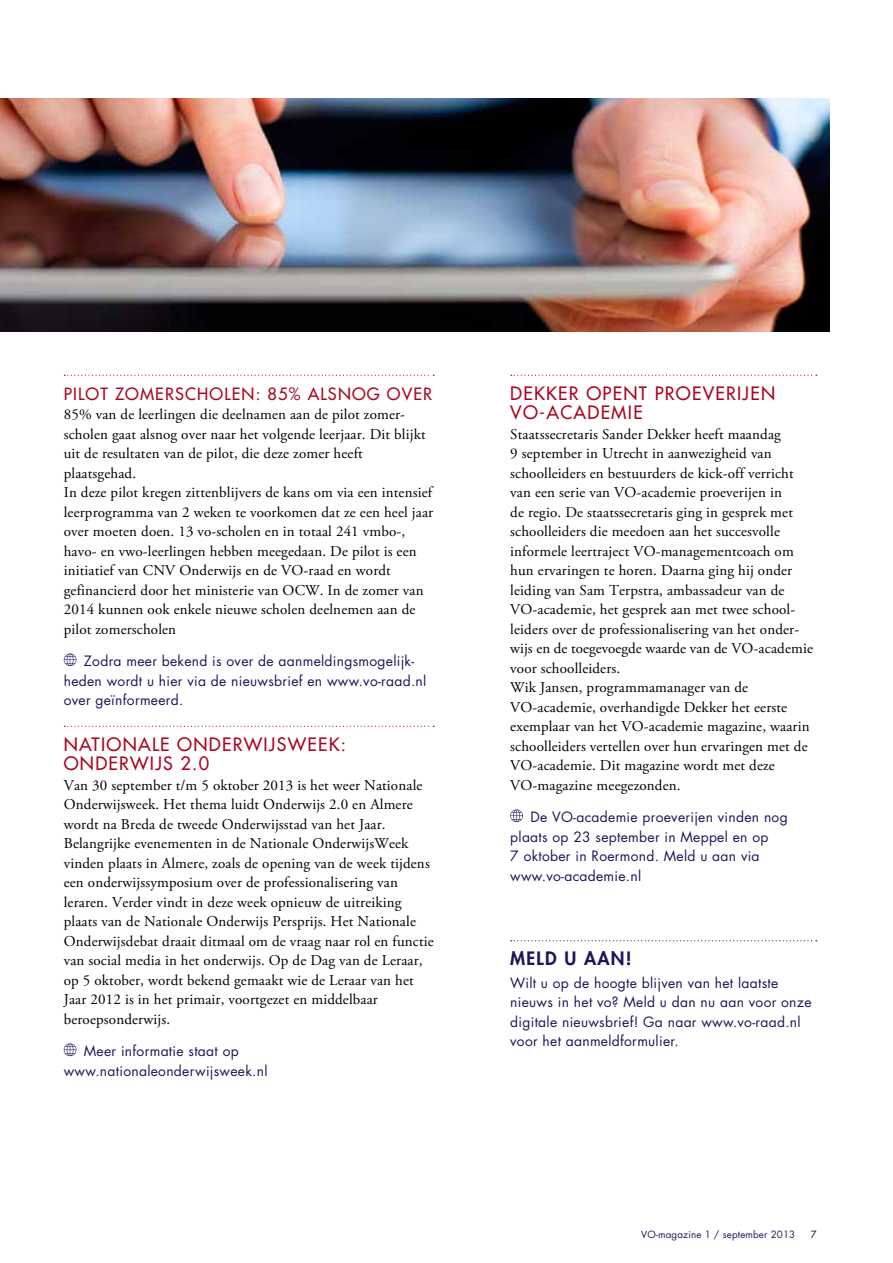
<style>
.page{position:relative;width:893px;height:1263px;background:#fff}
.page>*{position:absolute;margin:0;border:0;box-sizing:border-box;transform-origin:0 0}
.t1{font:18px/19.5px "Futura LT";letter-spacing:.07em;color:#aa0821}
.t2{font:800 18px "Futura LT";letter-spacing:.07em;color:#21155a}
.t3{font:16.5px "Futura LT";letter-spacing:.07em;color:#aa0821}
.t4{font:15px/19.5px "Adobe Garamond Pro";letter-spacing:.01em;color:#000}
.t5{font:13.8px/19.5px "Futura LT";letter-spacing:.02em;color:#21155a}
.t6{font:9.75px "Futura LT";letter-spacing:.015em;color:#21155a}
.t7{font:9.75px "Futura LT";color:#21155a}
</style>
<div class="page">
<svg style="left:64px;top:375px;width:370px;height:1px"></svg>
<svg style="left:64px;top:726px;width:370px;height:1px"></svg>
<svg style="left:64px;top:653px;width:12px;height:13px"></svg>
<svg style="left:64px;top:1043px;width:12px;height:13px"></svg>
<svg style="left:511px;top:375px;width:306px;height:1px"></svg>
<svg style="left:511px;top:940px;width:306px;height:1px"></svg>
<svg style="left:510px;top:809px;width:13px;height:13px"></svg>
<img style="left:0;top:98px;width:829px;height:234px">
<p class="t3" style="left:64px;top:383px;width:370px">PILOT ZOMERSCHOLEN: 85% ALSNOG OVER</p>
<p class="t4" style="left:64px;top:405px;width:371px">85% van de leerlingen die deelnamen aan de pilot zomer&shy;scholen gaat alsnog over naar het volgende leerjaar. Dit blijkt uit de resultaten van de pilot, die deze zomer heeft plaatsgehad.<br>In deze pilot kregen zittenblijvers de kans om via een intensief leerprogramma van 2 weken te voorkomen dat ze een heel jaar over moeten doen. 13 vo-scholen en in totaal 241 vmbo-, havo- en vwo-leerlingen hebben meegedaan. De pilot is een initiatief van CNV Onderwijs en de VO-raad en wordt gefinancierd door het ministerie van OCW. In de zomer van 2014 kunnen ook enkele nieuwe scholen deelnemen aan de pilot zomerscholen</p>
<p class="t5" style="left:64px;top:651px;width:364px;text-indent:20px">Zodra meer bekend is over de aanmeldingsmogelijk&shy;heden wordt u hier via de nieuwsbrief en www.vo-raad.nl over geïnformeerd.</p>
<p class="t1" style="left:64px;top:734px;width:284px">NATIONALE ONDERWIJSWEEK:<br>ONDERWIJS 2.0</p>
<p class="t4" style="left:64px;top:776px;width:371px">Van 30 september t/m 5 oktober 2013 is het weer Nationale Onderwijsweek. Het thema luidt Onderwijs 2.0 en Almere wordt na Breda de tweede Onderwijsstad van het Jaar.<br>Belangrijke evenementen in de Nationale OnderwijsWeek vinden plaats in Almere, zoals de opening van de week tijdens een onderwijssymposium over de professionalisering van leraren. Verder vindt in deze week opnieuw de uitreiking plaats van de Nationale Onderwijs Persprijs. Het Nationale Onderwijsdebat draait ditmaal om de vraag naar rol en functie van social media in het onderwijs. Op de Dag van de Leraar, op 5 oktober, wordt bekend gemaakt wie de Leraar van het Jaar 2012 is in het primair, voortgezet en middelbaar beroepsonderwijs.</p>
<p class="t5" style="left:64px;top:1041px;width:205px;text-indent:20px">Meer informatie staat op www.nationaleonderwijsweek.nl</p>
<p class="t1" style="left:510px;top:383px;width:266px">DEKKER OPENT PROEVERIJEN<br>VO-ACADEMIE</p>
<p class="t4" style="left:510px;top:425px;width:304px">Staatssecretaris Sander Dekker heeft maandag<br>9 september in Utrecht in aanwezigheid van schoolleiders en bestuurders de kick-off verricht van een serie van VO-academie proeverijen in<br>de regio. De staatssecretaris ging in gesprek met schoolleiders die meedoen aan het succesvolle informele leertraject VO-managementcoach om hun ervaringen te horen. Daarna ging hij onder leiding van Sam Terpstra, ambassadeur van de VO-academie, het gesprek aan met twee school&shy;leiders over de professionalisering van het onder&shy;wijs en de toegevoegde waarde van de VO-academie voor schoolleiders.<br>Wik Jansen, programmamanager van de VO-academie, overhandigde Dekker het eerste exemplaar van het VO-academie magazine, waarin schoolleiders vertellen over hun ervaringen met de VO-academie. Dit magazine wordt met deze VO-magazine meegezonden.</p>
<p class="t5" style="left:510px;top:807px;width:279px;text-indent:20px">De VO-academie proeverijen vinden nog plaats op 23 september in Meppel en op<br>7 oktober in Roermond. Meld u aan via www.vo-academie.nl</p>
<p class="t2" style="left:510px;top:947px;width:123px">MELD U AAN!</p>
<p class="t5" style="left:510px;top:973px;width:303px">Wilt u op de hoogte blijven van het laatste nieuws in het vo? Meld u dan nu aan voor onze digitale nieuwsbrief! Ga naar www.vo-raad.nl voor het aanmeldformulier.</p>
<p class="t6" style="left:641px;top:1228px;width:155px">VO-magazine 1 / september 2013</p>
<p class="t7" style="left:811px;top:1228px;width:7px">7</p>
</div>
